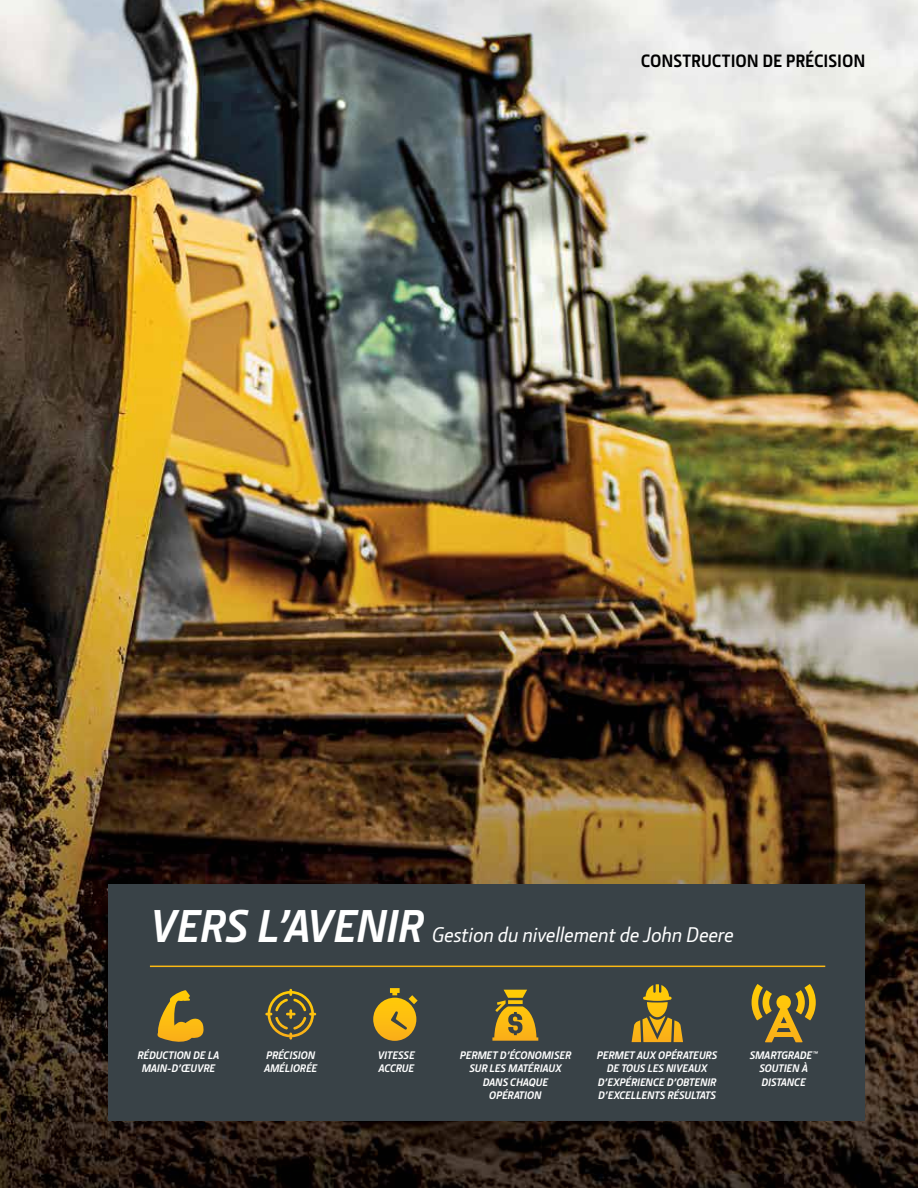
<style>
.page{position:relative;width:918px;height:1188px;background:#fff}
.page>*{position:absolute;margin:0;border:0;box-sizing:border-box;transform-origin:0 0}
.t1{font:italic 500 21px "JD Sans Pro";letter-spacing:-.005em;color:#fff}
.t2{font:700 18px "JD Sans Pro";color:#000}
.t3{font:italic 700 11.1px/13.4px "JD Sans Pro";letter-spacing:-.01em;color:#fff;text-align:center}
.s1{font-weight:700;font-size:46.5px}
</style>
<div class="page">
<img style="left:0;top:0;width:918px;height:1188px">
<div style="left:108px;top:884px;width:756px;height:236px;background:#394247"></div>
<hr style="left:150px;top:966px;width:675px;height:1px;background:#fdb913">
<svg style="left:157px;top:990px;width:47px;height:52px"></svg>
<svg style="left:265px;top:989px;width:51px;height:51px"></svg>
<svg style="left:373px;top:988px;width:45px;height:53px"></svg>
<svg style="left:492px;top:990px;width:46px;height:51px"></svg>
<svg style="left:632px;top:984px;width:51px;height:58px"></svg>
<svg style="left:752px;top:984px;width:64px;height:58px"></svg>
<h2 class="t2" style="left:641px;top:49px;width:226px">CONSTRUCTION DE PRÉCISION</h2>
<h1 class="t1" style="left:150px;top:921px;width:585px"><span class="s1">VERS L’AVENIR</span> Gestion du nivellement de John Deere</h1>
<p class="t3" style="left:264px;top:1048px;width:55px;text-align:left">PRÉCISION<br>AMÉLIORÉE</p>
<p class="t3" style="left:750px;top:1048px;width:69px">SMARTGRADE™<br>SOUTIEN À<br>DISTANCE</p>
<p class="t3" style="left:138px;top:1048px;width:83px">RÉDUCTION DE LA<br>MAIN-D’ŒUVRE</p>
<p class="t3" style="left:378px;top:1048px;width:38px;text-align:left">VITESSE<br>ACCRUE</p>
<p class="t3" style="left:460px;top:1048px;width:113px">PERMET D’ÉCONOMISER<br>SUR LES MATÉRIAUX<br>DANS CHAQUE<br>OPÉRATION</p>
<p class="t3" style="left:597px;top:1048px;width:122px">PERMET AUX OPÉRATEURS<br>DE TOUS LES NIVEAUX<br>D’EXPÉRIENCE D’OBTENIR<br>D’EXCELLENTS RÉSULTATS</p>
</div>
